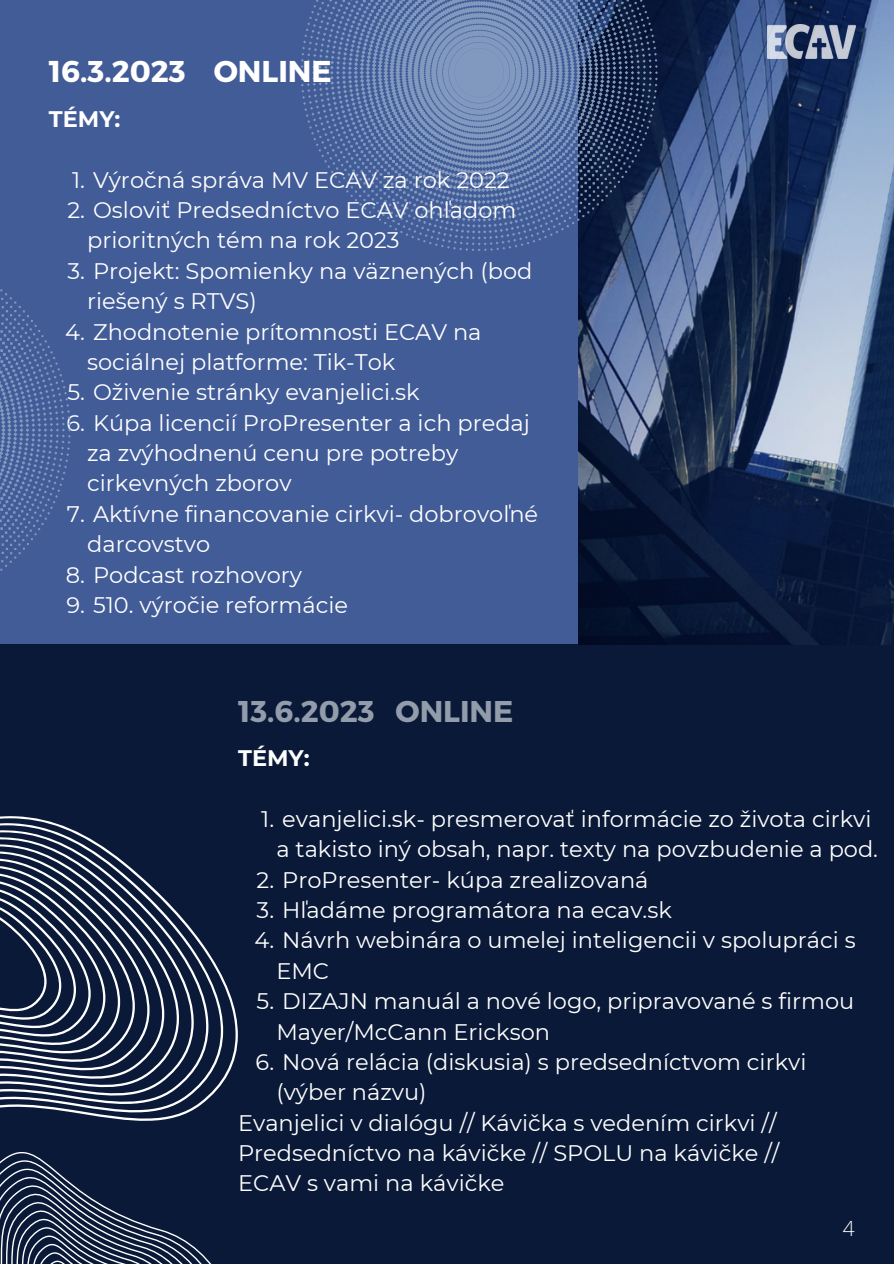
<style>
.page{position:relative;width:894px;height:1264px;background:#fff}
.page>*{position:absolute;margin:0;border:0;box-sizing:border-box;transform-origin:0 0}
.t1{font:700 30px "Montserrat";color:#fff}
.t2{font:700 30px "Montserrat";color:#939cab}
.t3{font:22.5px/30.3px "Montserrat";color:#fff}
.t4{font:700 22.5px "Montserrat";color:#fff}
.t5{font:300 21px "Open Sans";color:#fff}
</style>
<div class="page">
<div style="left:0;top:0;width:893px;height:1263px;background:#0a1937"></div>
<div style="left:0;top:0;width:893px;height:644px;background:#425c98"></div>
<img style="left:578px;top:0;width:315px;height:644px">
<svg style="left:300px;top:0;width:357px;height:251px"></svg>
<svg style="left:0;top:289px;width:70px;height:282px"></svg>
<svg style="left:0;top:836px;width:99px;height:8px"></svg>
<svg style="left:0;top:844px;width:111px;height:8px"></svg>
<svg style="left:0;top:852px;width:238px;height:411px"></svg>
<img style="left:767px;top:24px;width:87px;height:35px">
<p class="t1" style="left:49px;top:52px;width:284px">16.3.2023 ONLINE</p>
<p class="t4" style="left:49px;top:105px;width:73px">TÉMY:</p>
<p class="t3" style="left:72px;top:164px;width:439px">1. Výročná správa MV ECAV za rok 2022</p>
<h1 class="t3" style="left:87px;top:195px;width:430px;text-indent:-20px">2. Osloviť Predsedníctvo ECAV ohľadom prioritných tém na rok 2023</h1>
<h2 class="t3" style="left:87px;top:255px;width:446px;text-indent:-20px">3. Projekt: Spomienky na väznených (bod riešený s RTVS)</h2>
<p class="t3" style="left:87px;top:316px;width:396px;text-indent:-22px">4. Zhodnotenie prítomnosti ECAV na sociálnej platforme: Tik-Tok</p>
<p class="t3" style="left:67px;top:377px;width:353px">5. Oživenie stránky evanjelici.sk</p>
<p class="t3" style="left:87px;top:407px;width:444px;text-indent:-21px">6. Kúpa licencií ProPresenter a ich predaj za zvýhodnenú cenu pre potreby cirkevných zborov</p>
<p class="t3" style="left:87px;top:498px;width:452px;text-indent:-20px">7. Aktívne financovanie cirkvi- dobrovoľné darcovstvo</p>
<p class="t3" style="left:66px;top:559px;width:238px">8. Podcast rozhovory</p>
<p class="t3" style="left:66px;top:590px;width:283px">9. 510. výročie reformácie</p>
<p class="t2" style="left:238px;top:691px;width:277px">13.6.2023 ONLINE</p>
<p class="t4" style="left:238px;top:744px;width:73px">TÉMY:</p>
<p class="t3" style="left:261px;top:803px;width:618px;text-align:right">1. evanjelici.sk- presmerovať informácie zo života cirkvi a takisto iný obsah, napr. texty na povzbudenie a pod.</p>
<p class="t3" style="left:256px;top:864px;width:393px">2. ProPresenter- kúpa zrealizovaná</p>
<p class="t3" style="left:256px;top:894px;width:416px">3. Hľadáme programátora na ecav.sk</p>
<h1 class="t3" style="left:276px;top:925px;width:580px;text-indent:-22px">4. Návrh webinára o umelej inteligencii v spolupráci s<br>EMC</h1>
<h2 class="t3" style="left:276px;top:985px;width:579px;text-indent:-20px">5. DIZAJN manuál a nové logo, pripravované s firmou<br>Mayer/McCann Erickson</h2>
<p class="t3" style="left:276px;top:1046px;width:531px;text-indent:-21px">6. Nová relácia (diskusia) s predsedníctvom cirkvi (výber názvu)</p>
<p class="t3" style="left:238px;top:1107px;width:542px">Evanjelici v dialógu // Kávička s vedením cirkvi //<br>Predsedníctvo na kávičke // SPOLU na kávičke //</p>
<p class="t3" style="left:238px;top:1168px;width:268px">ECAV s vami na kávičke</p>
<p class="t5" style="left:842px;top:1213px;width:13px">4</p>
</div>
